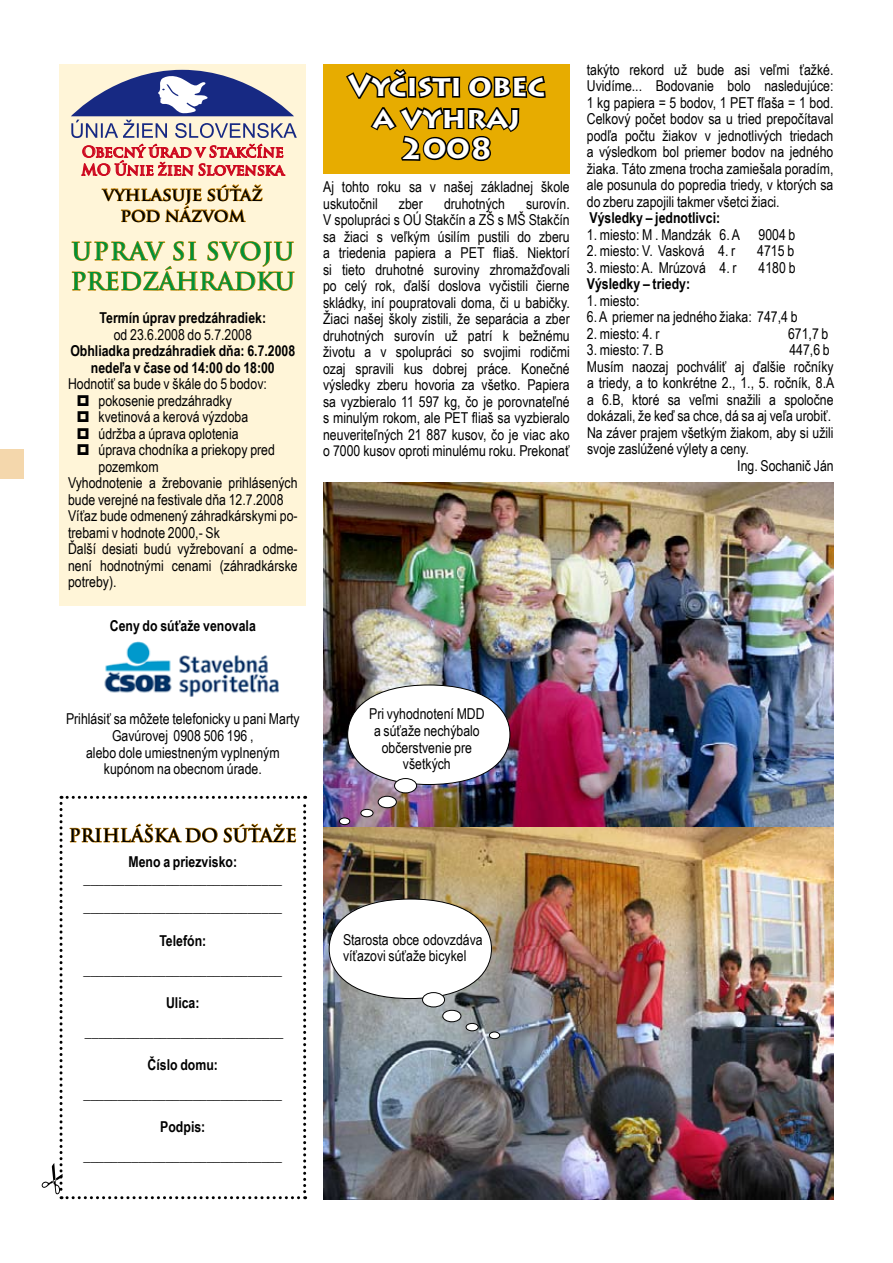
<style>
.page{position:relative;width:893px;height:1263px;background:#fff}
.page>*{position:absolute;margin:0;border:0;box-sizing:border-box;transform-origin:0 0}
.t1{font:700 30px/31.5px "Lithos Pro";color:#fff;text-align:center}
.t2{font:700 24px/30px "Trajan Pro";color:#009036}
.t3{font:700 18px/21px "Trajan Pro";color:#000;text-align:center}
.t4{font:15px/16.5px "Arial Narrow";color:#000}
.t5{font:700 15px/16.5px "Arial Narrow";color:#000;text-align:center}
.t6{font:700 15px "Trajan Pro";color:#cd071e}
</style>
<div class="page">
<div style="left:60px;top:64px;width:246px;height:541px;background:#fff5d8"></div>
<div style="left:0;top:449px;width:23px;height:30px;background:#f4d7ac"></div>
<div style="left:323px;top:64px;width:247px;height:109px;background:#e7ac00"></div>
<svg style="left:346px;top:69px;width:200px;height:93px"></svg>
<svg style="left:101px;top:184px;width:162px;height:38px"></svg>
<svg style="left:71px;top:241px;width:224px;height:50px"></svg>
<svg style="left:71px;top:70px;width:226px;height:106px"></svg>
<img style="left:104px;top:641px;width:175px;height:56px">
<svg style="left:42px;top:796px;width:264px;height:403px"></svg>
<img style="left:323px;top:482px;width:510px;height:345px">
<img style="left:323px;top:827px;width:510px;height:372px">
<div style="left:348px;top:685px;width:162px;height:99px;background:#fff;border-radius:50%"></div>
<div style="left:395px;top:778px;width:22px;height:15px;background:#fff;border-radius:50%"></div>
<div style="left:394px;top:778px;width:23px;height:15px;border:1px solid #000;border-radius:50%"></div>
<svg style="left:339px;top:795px;width:58px;height:30px;background:#9d7898"></svg>
<div style="left:329px;top:899px;width:162px;height:99px;background:#fff;border-radius:50%"></div>
<div style="left:423px;top:992px;width:22px;height:15px;background:#fff;border-radius:50%"></div>
<div style="left:422px;top:992px;width:23px;height:15px;border:1px solid #000;border-radius:50%"></div>
<svg style="left:442px;top:1009px;width:58px;height:30px;background:#989da0"></svg>
<h1 class="t1" style="left:348px;top:70px;width:199px">Vyčisti obec a vyhraj</h1>
<p class="t6" style="left:82px;top:142px;width:203px">Obecný úrad v Stakčíne</p>
<h1 class="t1" style="left:400px;top:133px;width:94px">2008</h1>
<p class="t6" style="left:81px;top:160px;width:204px">MO Únie žien Slovenska</p>
<p class="t3" style="left:103px;top:184px;width:162px">vyhlasuje súťaž pod názvom</p>
<h2 class="t2" style="left:71px;top:237px;width:226px">UPRAV SI SVOJU<br>PREDZÁHRADKU</h2>
<p class="t5" style="left:100px;top:309px;width:168px">Termín úprav predzáhradiek:</p>
<p class="t4" style="left:114px;top:325px;width:140px">od 23.6.2008 do 5.7.2008</p>
<p class="t5" style="left:70px;top:342px;width:226px">Obhliadka predzáhradiek dňa: 6.7.2008 nedeľa v čase od 14:00 do 18:00</p>
<p class="t4" style="left:68px;top:375px;width:200px">Hodnotiť sa bude v škále do 5 bodov:</p>
<p class="t4" style="left:99px;top:391px;width:135px">pokosenie predzáhradky</p>
<p class="t4" style="left:99px;top:408px;width:151px">kvetinová a kerová výzdoba</p>
<p class="t4" style="left:99px;top:424px;width:142px">údržba a úprava oplotenia</p>
<p class="t4" style="left:99px;top:441px;width:178px">úprava chodníka a priekopy pred</p>
<p class="t4" style="left:99px;top:457px;width:62px">pozemkom</p>
<p class="t4" style="left:68px;top:474px;width:231px">Vyhodnotenie a žrebovanie prihlásených</p>
<p class="t4" style="left:68px;top:490px;width:217px">bude verejné na festivale dňa 12.7.2008</p>
<p class="t4" style="left:68px;top:507px;width:231px">Víťaz bude odmenený záhradkárskymi po-</p>
<p class="t4" style="left:68px;top:523px;width:153px">trebami v hodnote 2000,- Sk</p>
<p class="t4" style="left:68px;top:540px;width:231px">Ďalší desiati budú vyžrebovaní a odme-</p>
<p class="t4" style="left:68px;top:556px;width:231px">není hodnotnými cenami (záhradkárske</p>
<p class="t4" style="left:68px;top:573px;width:50px">potreby).</p>
<p class="t5" style="left:110px;top:616px;width:148px">Ceny do súťaže venovala</p>
<p class="t4" style="left:323px;top:178px;width:248px">Aj tohto roku sa v našej základnej škole uskutočnil</p>
<p class="t4" style="left:323px;top:194px;width:248px;text-align:justify;text-indent:203px">surovín.<br>V spolupráci s OÚ Stakčín a ZŠ s MŠ Stakčín sa žiaci s veľkým úsilím pustili do zberu a triedenia papiera a PET fliaš. Niektorí si tieto druhotné suroviny zhromažďovali po celý rok, ďalší doslova vyčistili čierne skládky, iní poupratovali doma, či u babičky.<br>Žiaci našej školy zistili, že separácia a zber druhotných surovín už patrí k bežnému životu a v spolupráci so svojimi rodičmi ozaj spravili kus dobrej práce. Konečné výsledky zberu hovoria za všetko. Papiera sa vyzbieralo 11 597 kg, čo je porovnateľné s minulým rokom, ale PET fliaš sa vyzbieralo neuveriteľných 21 887 kusov, čo je viac ako o 7000 kusov oproti minulému roku. Prekonať</p>
<p class="t4" style="left:399px;top:194px;width:25px">zber</p>
<p class="t4" style="left:444px;top:194px;width:62px">druhotných</p>
<p class="t4" style="left:587px;top:61px;width:248px;text-align:justify">takýto rekord už bude asi veľmi ťažké.<br>Uvidíme... Bodovanie bolo nasledujúce:<br>1 kg papiera = 5 bodov, 1 PET fľaša = 1 bod.<br>Celkový počet bodov sa u tried prepočítaval podľa počtu žiakov v jednotlivých triedach a výsledkom bol priemer bodov na jedného žiaka. Táto zmena trocha zamiešala poradím, ale posunula do popredia triedy, v ktorých sa do zberu zapojili takmer všetci žiaci.</p>
<p class="t5" style="left:590px;top:209px;width:132px">Výsledky – jednotlivci:</p>
<p class="t4" style="left:587px;top:226px;width:210px">1. miesto: M . Mandzák 6. A 9004 b</p>
<p class="t4" style="left:587px;top:242px;width:150px">2. miesto: V. Vasková 4. r</p>
<p class="t4" style="left:757px;top:242px;width:38px">4715 b</p>
<p class="t4" style="left:587px;top:259px;width:151px">3. miesto: A. Mrúzová 4. r</p>
<p class="t4" style="left:759px;top:259px;width:38px">4180 b</p>
<p class="t5" style="left:587px;top:275px;width:105px">Výsledky – triedy:</p>
<p class="t4" style="left:587px;top:292px;width:54px">1. miesto:</p>
<p class="t4" style="left:587px;top:308px;width:212px">6. A priemer na jedného žiaka: 747,4 b</p>
<p class="t4" style="left:587px;top:325px;width:74px">2. miesto: 4. r</p>
<p class="t4" style="left:788px;top:325px;width:42px">671,7 b</p>
<p class="t4" style="left:587px;top:341px;width:78px">3. miesto: 7. B</p>
<p class="t4" style="left:789px;top:341px;width:42px">447,6 b</p>
<p class="t4" style="left:587px;top:358px;width:248px">Musím naozaj pochváliť aj ďalšie ročníky</p>
<p class="t4" style="left:587px;top:374px;width:249px">a triedy, a to konkrétne 2., 1., 5. ročník, 8.A</p>
<p class="t4" style="left:587px;top:391px;width:248px">a 6.B, ktoré sa veľmi snažili a spoločne</p>
<p class="t4" style="left:587px;top:407px;width:246px">dokázali, že keď sa chce, dá sa aj veľa urobiť.</p>
<p class="t4" style="left:587px;top:424px;width:248px">Na záver prajem všetkým žiakom, aby si užili</p>
<p class="t4" style="left:587px;top:440px;width:163px">svoje zaslúžené výlety a ceny.</p>
<p class="t4" style="left:737px;top:457px;width:98px">Ing. Sochanič Ján</p>
<p class="t4" style="left:66px;top:710px;width:235px;text-align:center">Prihlásiť sa môžete telefonicky u pani Marty<br>Gavúrovej 0908 506 196 ,<br>alebo dole umiestneným vyplneným kupónom na obecnom úrade.</p>
<p class="t3" style="left:69px;top:825px;width:229px">PRIHLÁŠKA DO SÚŤAŽE</p>
<p class="t5" style="left:128px;top:853px;width:110px">Meno a priezvisko:</p>
<p class="t4" style="left:84px;top:864px;width:200px;line-height:28.5px">_____________________________ _____________________________</p>
<p class="t5" style="left:159px;top:932px;width:48px">Telefón:</p>
<p class="t4" style="left:84px;top:960px;width:200px">_____________________________</p>
<p class="t5" style="left:166px;top:994px;width:35px">Ulica:</p>
<p class="t4" style="left:85px;top:1022px;width:200px">_____________________________</p>
<p class="t5" style="left:148px;top:1056px;width:72px">Číslo domu:</p>
<p class="t4" style="left:84px;top:1085px;width:200px">_____________________________</p>
<p class="t5" style="left:160px;top:1118px;width:47px">Podpis:</p>
<p class="t4" style="left:84px;top:1147px;width:200px">_____________________________</p>
<p class="t4" style="left:369px;top:705px;width:117px;text-align:center">Pri vyhodnotení MDD a súťaže nechýbalo občerstvenie pre všetkých</p>
<p class="t4" style="left:343px;top:930px;width:141px">Starosta obce odovzdáva víťazovi súťaže bicykel</p>
</div>
